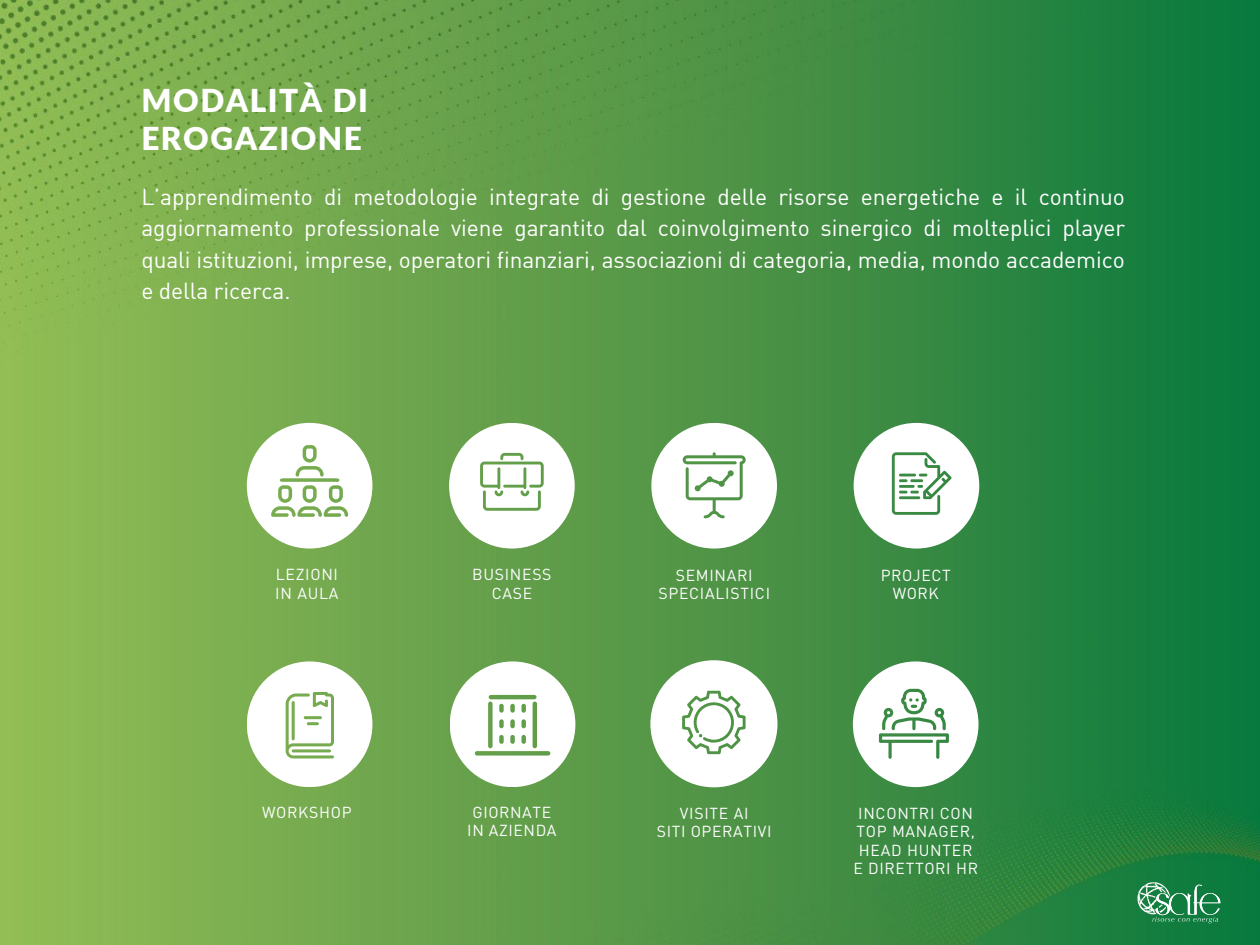
<style>
.page{position:relative;width:1260px;height:945px;background:#fff}
.page>*{position:absolute;margin:0;border:0;box-sizing:border-box;transform-origin:0 0}
.t1{font:900 31.5px/38.1px "Lato";letter-spacing:.05em;color:#fff}
.t2{font:22.75px/31.5px "DIN";letter-spacing:-.005em;color:#fff;text-align:justify}
.t3{font:15.75px/18.4px "DIN";letter-spacing:.045em;color:#fff;text-align:center}
</style>
<div class="page">
<img style="left:0;top:0;width:1260px;height:945px">
<svg style="left:247px;top:661px;width:125px;height:126px"></svg>
<svg style="left:247px;top:423px;width:125px;height:126px"></svg>
<svg style="left:449px;top:423px;width:126px;height:126px"></svg>
<svg style="left:450px;top:661px;width:125px;height:126px"></svg>
<svg style="left:651px;top:423px;width:126px;height:126px"></svg>
<svg style="left:650px;top:660px;width:127px;height:127px"></svg>
<svg style="left:854px;top:423px;width:125px;height:126px"></svg>
<svg style="left:853px;top:661px;width:126px;height:126px"></svg>
<svg style="left:1137px;top:882px;width:84px;height:41px;background:#449868"></svg>
<h2 class="t1" style="left:141px;top:81px;width:228px">MODALITÀ DI<br>EROGAZIONE</h2>
<h1 class="t2" style="left:141px;top:181px;width:985px">L’apprendimento di metodologie integrate di gestione delle risorse energetiche e il continuo aggiornamento professionale viene garantito dal coinvolgimento sinergico di molteplici player quali istituzioni, imprese, operatori finanziari, associazioni di categoria, media, mondo accademico e della ricerca.</h1>
<p class="t3" style="left:275px;top:565px;width:65px;text-align:left">LEZIONI<br>IN AULA</p>
<p class="t3" style="left:262px;top:803px;width:91px">WORKSHOP</p>
<p class="t3" style="left:472px;top:565px;width:81px">BUSINESS<br>CASE</p>
<p class="t3" style="left:467px;top:803px;width:91px">GIORNATE<br>IN AZIENDA</p>
<p class="t3" style="left:658px;top:566px;width:113px">SEMINARI<br>SPECIALISTICI</p>
<p class="t3" style="left:680px;top:804px;width:70px">VISITE AI</p>
<p class="t3" style="left:657px;top:822px;width:116px">SITI OPERATIVI</p>
<p class="t3" style="left:881px;top:566px;width:71px">PROJECT<br>WORK</p>
<p class="t3" style="left:856px;top:804px;width:120px;text-align:justify">INCONTRI CON TOP MANAGER, HEAD HUNTER</p>
<p class="t3" style="left:853px;top:859px;width:126px">E DIRETTORI HR</p>
</div>
